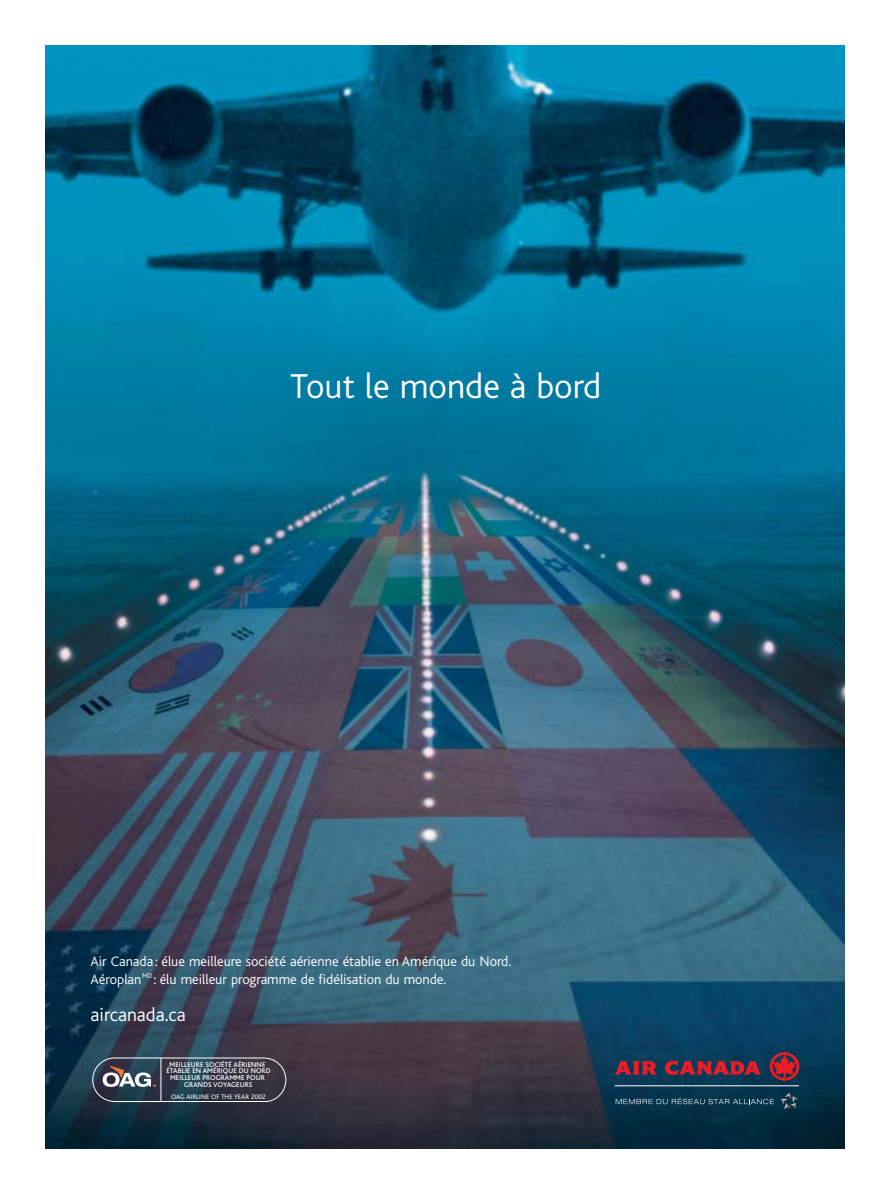
<style>
.page{position:relative;width:889px;height:1193px;background:#fff}
.page>*{position:absolute;margin:0;border:0;box-sizing:border-box;transform-origin:0 0}
.t1{font:300 36.12px "Bliss";color:#fff}
.t2{font:300 19.5px "Bliss";color:#fff}
.t3{font:300 14.38px/17.5px "Bliss";color:#fff}
.t4{font:500 7.25px/6.9px "Bliss";letter-spacing:.015em;color:#fff;text-align:center}
.t5{font:6.88px "Bliss";letter-spacing:.015em;color:#fff}
</style>
<div class="page">
<img style="left:46px;top:45px;width:798px;height:1103px">
<svg style="left:770px;top:1052px;width:29px;height:29px"></svg>
<svg style="left:615px;top:1061px;width:41px;height:13px"></svg>
<svg style="left:665px;top:1060px;width:95px;height:14px"></svg>
<hr style="left:614px;top:1085px;width:185px;height:1px;background:#fff">
<svg style="left:616px;top:1097px;width:158px;height:7px"></svg>
<svg style="left:781px;top:1092px;width:17px;height:17px"></svg>
<svg style="left:92px;top:1057px;width:195px;height:45px"></svg>
<h1 class="t1" style="left:290px;top:372px;width:312px">Tout le monde à bord</h1>
<p class="t3" style="left:91px;top:954px;width:422px">Air Canada: élue meilleure société aérienne établie en Amérique du Nord.<br>Aéroplan<sup>MD</sup>: élu meilleur programme de fidélisation du monde.</p>
<h2 class="t2" style="left:91px;top:1007px;width:97px">aircanada.ca</h2>
<p class="t4" style="left:166px;top:1061px;width:106px">MEILLEURE SOCIÉTÉ AÉRIENNE<br>ÉTABLIE EN AMÉRIQUE DU NORD<br>MEILLEUR PROGRAMME POUR<br>GRANDS VOYAGEURS</p>
<p class="t5" style="left:171px;top:1093px;width:96px">OAG AIRLINE OF THE YEAR 2002</p>
</div>
